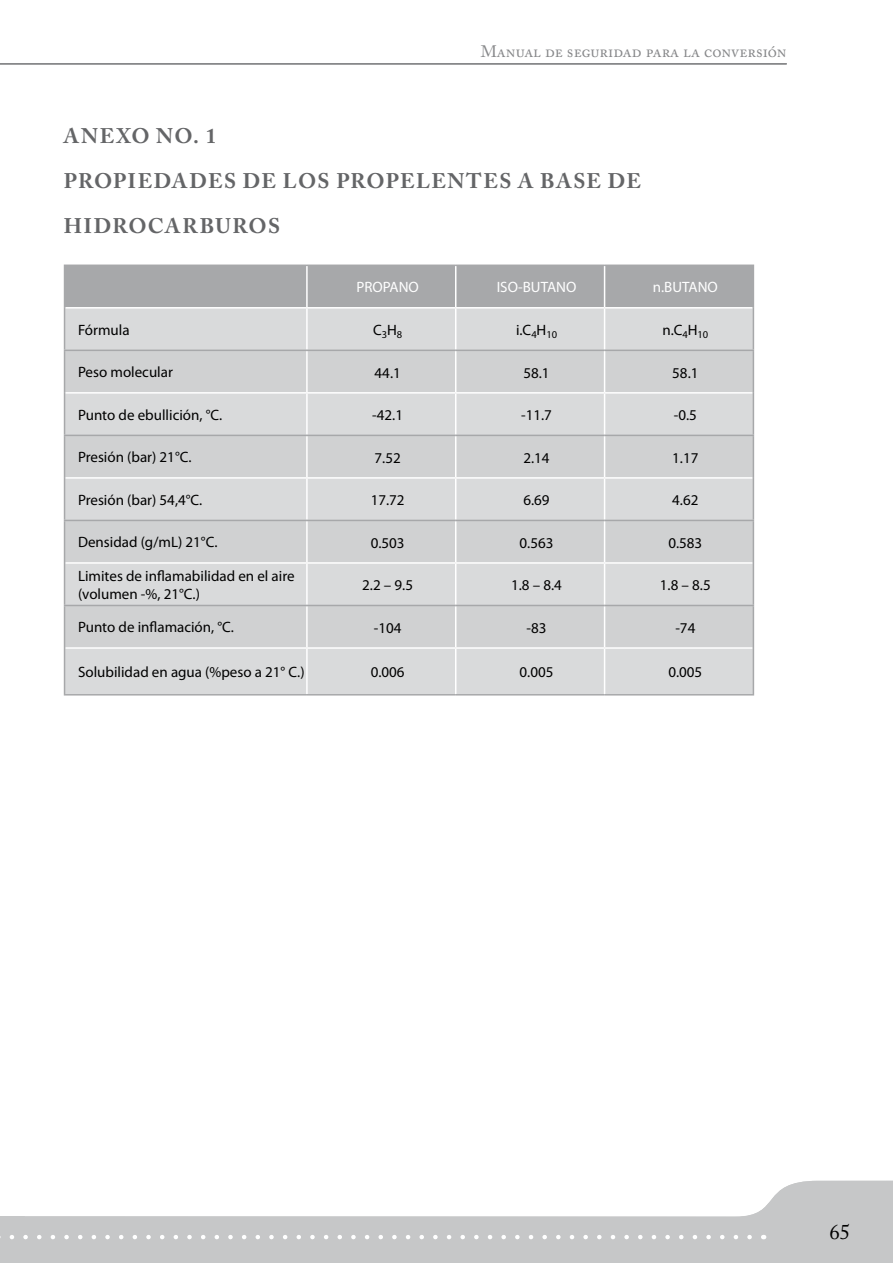
<style>
.page{position:relative;width:893px;height:1263px;background:#fff}
.page>*{position:absolute;margin:0;border:0;box-sizing:border-box;transform-origin:0 0}
.t1{font:700 21px/45px "Adobe Caslon Pro";letter-spacing:.06em;color:#646567}
.t2{font:21px "Adobe Caslon Pro";color:#000}
.t3{font:16.5px "Adobe Caslon Pro";letter-spacing:-.005em;color:#87888a}
.t4{font:15px/18px "Myriad Pro";color:#000}
.t5{font:15px "Myriad Pro";color:#fff}
</style>
<div class="page">
<svg style="left:750px;top:1181px;width:143px;height:82px;background:#cacacb"></svg>
<hr style="left:0;top:63px;width:787px;height:2px;background:#87888a">
<div style="left:0;top:1215px;width:750px;height:48px;background:#c6c7c8"></div>
<div style="left:65px;top:266px;width:688px;height:41px;background:#a7a8aa"></div>
<div style="left:65px;top:309px;width:688px;height:385px;background:#d9dadb"></div>
<svg style="left:65px;top:351px;width:688px;height:296px;background:#d3d4d5"></svg>
<hr style="left:306px;top:266px;width:2px;height:41px;background:#fff">
<hr style="left:455px;top:266px;width:1px;height:41px;background:#fff">
<hr style="left:604px;top:266px;width:1px;height:41px;background:#fff">
<hr style="left:306px;top:309px;width:2px;height:41px;background:#fff">
<hr style="left:455px;top:309px;width:1px;height:41px;background:#fff">
<hr style="left:604px;top:309px;width:1px;height:41px;background:#fff">
<hr style="left:306px;top:351px;width:2px;height:41px;background:#fff">
<hr style="left:455px;top:351px;width:1px;height:41px;background:#fff">
<hr style="left:604px;top:351px;width:1px;height:41px;background:#fff">
<hr style="left:65px;top:392px;width:242px;height:2px;background:#fff">
<hr style="left:307px;top:392px;width:149px;height:2px;background:#fff">
<hr style="left:306px;top:394px;width:2px;height:41px;background:#fff">
<hr style="left:456px;top:392px;width:149px;height:2px;background:#fff">
<hr style="left:455px;top:394px;width:1px;height:41px;background:#fff">
<hr style="left:605px;top:392px;width:148px;height:2px;background:#fff">
<hr style="left:604px;top:394px;width:1px;height:41px;background:#fff">
<hr style="left:306px;top:436px;width:2px;height:41px;background:#fff">
<hr style="left:455px;top:436px;width:1px;height:41px;background:#fff">
<hr style="left:604px;top:436px;width:1px;height:41px;background:#fff">
<hr style="left:65px;top:477px;width:242px;height:2px;background:#fff">
<hr style="left:307px;top:477px;width:149px;height:2px;background:#fff">
<hr style="left:306px;top:479px;width:2px;height:41px;background:#fff">
<hr style="left:456px;top:477px;width:149px;height:2px;background:#fff">
<hr style="left:455px;top:479px;width:1px;height:41px;background:#fff">
<hr style="left:605px;top:477px;width:148px;height:2px;background:#fff">
<hr style="left:604px;top:479px;width:1px;height:41px;background:#fff">
<hr style="left:306px;top:521px;width:2px;height:41px;background:#fff">
<hr style="left:455px;top:521px;width:1px;height:41px;background:#fff">
<hr style="left:604px;top:521px;width:1px;height:41px;background:#fff">
<hr style="left:65px;top:562px;width:242px;height:2px;background:#fff">
<hr style="left:307px;top:562px;width:149px;height:2px;background:#fff">
<hr style="left:306px;top:564px;width:2px;height:41px;background:#fff">
<hr style="left:456px;top:562px;width:149px;height:2px;background:#fff">
<hr style="left:455px;top:564px;width:1px;height:41px;background:#fff">
<hr style="left:605px;top:562px;width:148px;height:2px;background:#fff">
<hr style="left:604px;top:564px;width:1px;height:41px;background:#fff">
<hr style="left:306px;top:606px;width:2px;height:41px;background:#fff">
<hr style="left:455px;top:606px;width:1px;height:41px;background:#fff">
<hr style="left:604px;top:606px;width:1px;height:41px;background:#fff">
<hr style="left:65px;top:647px;width:242px;height:2px;background:#fff">
<hr style="left:307px;top:647px;width:149px;height:2px;background:#fff">
<hr style="left:306px;top:649px;width:2px;height:45px;background:#fff">
<hr style="left:456px;top:647px;width:149px;height:2px;background:#fff">
<hr style="left:455px;top:649px;width:1px;height:45px;background:#fff">
<hr style="left:605px;top:647px;width:148px;height:2px;background:#fff">
<hr style="left:604px;top:649px;width:1px;height:45px;background:#fff">
<hr style="left:64px;top:265px;width:243px;height:1px;background:#a7a8aa">
<hr style="left:64px;top:266px;width:1px;height:42px;background:#a7a8aa">
<hr style="left:307px;top:265px;width:149px;height:1px;background:#a7a8aa">
<hr style="left:456px;top:265px;width:149px;height:1px;background:#a7a8aa">
<hr style="left:605px;top:265px;width:149px;height:1px;background:#a7a8aa">
<hr style="left:753px;top:266px;width:1px;height:42px;background:#a7a8aa">
<hr style="left:64px;top:308px;width:1px;height:42px;background:#a7a8aa">
<hr style="left:753px;top:308px;width:1px;height:42px;background:#a7a8aa">
<hr style="left:64px;top:351px;width:1px;height:42px;background:#a7a8aa">
<hr style="left:753px;top:351px;width:1px;height:42px;background:#a7a8aa">
<hr style="left:64px;top:393px;width:1px;height:42px;background:#a7a8aa">
<hr style="left:753px;top:393px;width:1px;height:42px;background:#a7a8aa">
<hr style="left:64px;top:436px;width:1px;height:42px;background:#a7a8aa">
<hr style="left:753px;top:436px;width:1px;height:42px;background:#a7a8aa">
<hr style="left:64px;top:478px;width:1px;height:42px;background:#a7a8aa">
<hr style="left:753px;top:478px;width:1px;height:42px;background:#a7a8aa">
<hr style="left:64px;top:521px;width:1px;height:42px;background:#a7a8aa">
<hr style="left:753px;top:521px;width:1px;height:42px;background:#a7a8aa">
<hr style="left:64px;top:563px;width:1px;height:42px;background:#a7a8aa">
<hr style="left:753px;top:563px;width:1px;height:42px;background:#a7a8aa">
<hr style="left:64px;top:606px;width:1px;height:42px;background:#a7a8aa">
<hr style="left:753px;top:606px;width:1px;height:42px;background:#a7a8aa">
<hr style="left:64px;top:648px;width:1px;height:46px;background:#a7a8aa">
<hr style="left:753px;top:648px;width:1px;height:46px;background:#a7a8aa">
<hr style="left:64px;top:694px;width:243px;height:1px;background:#a7a8aa">
<hr style="left:307px;top:694px;width:149px;height:1px;background:#a7a8aa">
<hr style="left:456px;top:694px;width:149px;height:1px;background:#a7a8aa">
<hr style="left:605px;top:694px;width:149px;height:1px;background:#a7a8aa">
<hr style="left:64px;top:350px;width:243px;height:1px;background:#a7a8aa">
<hr style="left:307px;top:350px;width:149px;height:1px;background:#a7a8aa">
<hr style="left:456px;top:350px;width:149px;height:1px;background:#a7a8aa">
<hr style="left:605px;top:350px;width:149px;height:1px;background:#a7a8aa">
<hr style="left:64px;top:435px;width:243px;height:1px;background:#a7a8aa">
<hr style="left:307px;top:435px;width:149px;height:1px;background:#a7a8aa">
<hr style="left:456px;top:435px;width:149px;height:1px;background:#a7a8aa">
<hr style="left:605px;top:435px;width:149px;height:1px;background:#a7a8aa">
<hr style="left:64px;top:520px;width:243px;height:1px;background:#a7a8aa">
<hr style="left:307px;top:520px;width:149px;height:1px;background:#a7a8aa">
<hr style="left:456px;top:520px;width:149px;height:1px;background:#a7a8aa">
<hr style="left:605px;top:520px;width:149px;height:1px;background:#a7a8aa">
<hr style="left:64px;top:605px;width:243px;height:1px;background:#a7a8aa">
<hr style="left:307px;top:605px;width:149px;height:1px;background:#a7a8aa">
<hr style="left:456px;top:605px;width:149px;height:1px;background:#a7a8aa">
<hr style="left:605px;top:605px;width:149px;height:1px;background:#a7a8aa">
<p class="t3" style="left:481px;top:41px;width:307px">Manual de seguridad para la conversión</p>
<p class="t1" style="left:64px;top:113px;width:338px">ANEXO No . 1<br>PROPIEDADES DE LOS PROPELE</p>
<p class="t1" style="left:447px;top:158px;width:194px">NTES A BASE DE</p>
<p class="t1" style="left:64px;top:203px;width:216px">HIDROCARBUROS</p>
<p class="t5" style="left:356px;top:278px;width:64px">PROPANO</p>
<p class="t5" style="left:497px;top:278px;width:81px">ISO-BUTANO</p>
<p class="t5" style="left:653px;top:278px;width:66px">n.BUTANO</p>
<p class="t4" style="left:78px;top:320px;width:53px">Fórmula</p>
<p class="t4" style="left:373px;top:321px;width:31px">C<sub>3</sub>H<sub>8</sub></p>
<p class="t4" style="left:516px;top:321px;width:43px">i.C<sub>4</sub>H<sub>10</sub></p>
<p class="t4" style="left:662px;top:321px;width:47px">n.C<sub>4</sub>H<sub>10</sub></p>
<p class="t4" style="left:78px;top:363px;width:96px">Peso molecular</p>
<p class="t4" style="left:375px;top:363px;width:28px">44.1</p>
<p class="t4" style="left:523px;top:363px;width:28px">58.1</p>
<p class="t4" style="left:672px;top:363px;width:28px">58.1</p>
<p class="t4" style="left:78px;top:405px;width:146px">Punto de ebullición, °C.</p>
<p class="t4" style="left:372px;top:406px;width:32px">-42.1</p>
<p class="t4" style="left:521px;top:406px;width:32px">-11.7</p>
<p class="t4" style="left:674px;top:406px;width:25px">-0.5</p>
<p class="t4" style="left:78px;top:448px;width:115px">Presión (bar) 21°C.</p>
<p class="t4" style="left:375px;top:448px;width:28px">7.52</p>
<p class="t4" style="left:523px;top:448px;width:28px">2.14</p>
<p class="t4" style="left:672px;top:448px;width:28px">1.17</p>
<p class="t4" style="left:78px;top:490px;width:126px">Presión (bar) 54,4°C.</p>
<p class="t4" style="left:371px;top:491px;width:35px">17.72</p>
<p class="t4" style="left:523px;top:491px;width:28px">6.69</p>
<p class="t4" style="left:672px;top:491px;width:28px">4.62</p>
<p class="t4" style="left:78px;top:533px;width:141px">Densidad (g/mL) 21°C.</p>
<p class="t4" style="left:371px;top:533px;width:35px">0.503</p>
<p class="t4" style="left:520px;top:533px;width:35px">0.563</p>
<p class="t4" style="left:668px;top:533px;width:35px">0.583</p>
<p class="t4" style="left:78px;top:566px;width:218px">Limites de inflamabilidad en el aire (volumen -%, 21°C.)</p>
<p class="t4" style="left:362px;top:576px;width:52px">2.2 – 9.5</p>
<p class="t4" style="left:511px;top:576px;width:52px">1.8 – 8.4</p>
<p class="t4" style="left:660px;top:576px;width:52px">1.8 – 8.5</p>
<p class="t4" style="left:78px;top:618px;width:158px">Punto de inflamación, °C.</p>
<p class="t4" style="left:374px;top:618px;width:29px">-104</p>
<p class="t4" style="left:526px;top:618px;width:21px">-83</p>
<p class="t4" style="left:675px;top:618px;width:21px">-74</p>
<p class="t4" style="left:78px;top:663px;width:228px">Solubilidad en agua (%peso a 21° C.)</p>
<p class="t4" style="left:371px;top:663px;width:35px">0.006</p>
<p class="t4" style="left:520px;top:663px;width:35px">0.005</p>
<p class="t4" style="left:668px;top:663px;width:35px">0.005</p>
<p class="t2" style="left:829px;top:1219px;width:22px">65</p>
</div>
